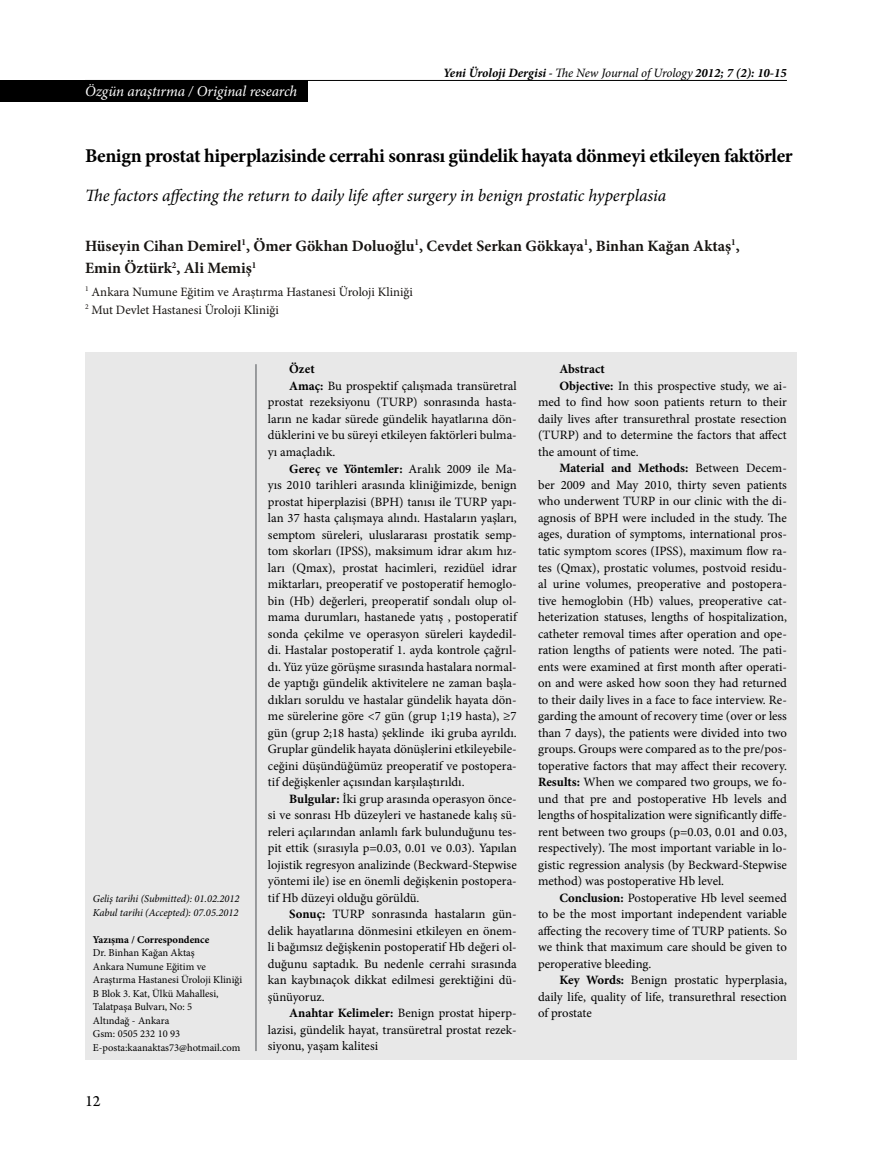
<style>
.page{position:relative;width:872px;height:1170px;background:#fff}
.page>*{position:absolute;margin:0;border:0;box-sizing:border-box;transform-origin:0 0}
.t1{font:700 19.5px "Minion Pro";letter-spacing:-.02em;color:#000}
.t2{font:italic 17.25px "Minion Pro";letter-spacing:-.01em;color:#000}
.t3{font:16.5px "Arno Pro";color:#000}
.t4{font:700 15.75px/22.5px "Minion Pro";color:#181512}
.t5{font:italic 15px "Minion Pro";letter-spacing:-.01em;color:#fff}
.t6{font:12.75px "Minion Pro";color:#000}
.t7{font:12.75px/18px "Minion Pro";color:#181512}
.t8{font:700 12.75px "Minion Pro";color:#000}
.t9{font:italic 700 12.75px "Minion Pro";color:#000}
.t10{font:10.5px/13.5px "Minion Pro";color:#000}
.t11{font:italic 10.5px/13.5px "Minion Pro";letter-spacing:-.005em;color:#000}
.t12{font:700 10.5px "Minion Pro";color:#000}
.s1{font-stretch:condensed}
.s2{font-weight:400}
.s3{font-weight:700}
</style>
<div class="page">
<hr style="left:85px;top:80px;width:702px;height:1px;background:#000">
<div style="left:85px;top:352px;width:712px;height:707px;background:#e8e8e8"></div>
<div style="left:0;top:80px;width:308px;height:21px;background:#000"></div>
<hr style="left:255px;top:364px;width:2px;height:686px;background:#808285">
<p class="t5" style="left:85px;top:81px;width:214px">Özgün araştırma / Original research</p>
<p class="t9" style="left:443px;top:63px;width:345px">Yeni Üroloji Dergisi <span class="s1">-</span> <span class="s2">The New Journal of Urology</span> 2012; 7 (2): 10-15</p>
<h1 class="t1" style="left:85px;top:142px;width:709px">Benign prostat hiperplazisinde cerrahi sonrası gündelik hayata dönmeyi etkileyen faktörler</h1>
<h2 class="t2" style="left:85px;top:183px;width:582px">The factors affecting the return to daily life after surgery in benign prostatic hyperplasia</h2>
<p class="t4" style="left:85px;top:234px;width:656px">Hüseyin Cihan Demirel<sup>1</sup>, Ömer Gökhan Doluoğlu<sup>1</sup>, Cevdet Serkan Gökkaya<sup>1</sup>, Binhan Kağan Aktaş<sup>1</sup>,<br>Emin Öztürk<sup>2</sup>, Ali Memiş<sup>1</sup></p>
<p class="t7" style="left:85px;top:283px;width:329px"><sup>1</sup> Ankara Numune Eğitim ve Araştırma Hastanesi Üroloji Kliniği<br><sup>2</sup> Mut Devlet Hastanesi Üroloji Kliniği</p>
<p class="t11" style="left:93px;top:892px;width:148px">Geliş tarihi (Submitted): 01.02.2012<br>Kabul tarihi (Accepted): 07.05.2012</p>
<p class="t12" style="left:93px;top:931px;width:118px">Yazışma / Correspondence</p>
<p class="t10" style="left:93px;top:946px;width:151px">Dr. Binhan Kağan Aktaş<br>Ankara Numune Eğitim ve<br>Araştırma Hastanesi Üroloji Kliniği<br>B Blok 3. Kat, Ülkü Mahallesi,<br>Talatpaşa Bulvarı, No: 5<br>Altındağ - Ankara<br>Gsm: 0505 232 10 93<br>E-posta:kaanaktas73@hotmail.com</p>
<p class="t3" style="left:85px;top:1091px;width:17px">12</p>
<p class="t8" style="left:289px;top:360px;width:27px">Özet</p>
<p class="t6" style="left:289px;top:377px;width:229px"><span class="s3">Amaç:</span> Bu prospektif çalışmada transüretral</p>
<p class="t6" style="left:268px;top:394px;width:250px">prostat rezeksiyonu (TURP) sonrasında hasta-</p>
<p class="t6" style="left:268px;top:410px;width:250px">ların ne kadar sürede gündelik hayatlarına dön-</p>
<p class="t6" style="left:268px;top:427px;width:250px">düklerini ve bu süreyi etkileyen faktörleri bulma-</p>
<p class="t6" style="left:268px;top:443px;width:69px">yı amaçladık.</p>
<p class="t8" style="left:289px;top:459px;width:229px">Gereç ve Yöntemler: <span class="s2">Aralık 2009 ile Ma-</span></p>
<p class="t6" style="left:268px;top:476px;width:250px">yıs 2010 tarihleri arasında kliniğimizde, benign</p>
<p class="t6" style="left:268px;top:493px;width:250px">prostat hiperplazisi (BPH) tanısı ile TURP yapı-</p>
<p class="t6" style="left:268px;top:509px;width:250px">lan 37 hasta çalışmaya alındı. Hastaların yaşları,</p>
<p class="t6" style="left:268px;top:526px;width:250px">semptom süreleri, uluslararası prostatik semp-</p>
<p class="t6" style="left:268px;top:542px;width:250px">tom skorları (IPSS), maksimum idrar akım hız-</p>
<p class="t6" style="left:268px;top:559px;width:250px">ları (Qmax), prostat hacimleri, rezidüel idrar</p>
<p class="t6" style="left:268px;top:575px;width:250px">miktarları, preoperatif ve postoperatif hemoglo-</p>
<p class="t6" style="left:268px;top:592px;width:250px">bin (Hb) değerleri, preoperatif sondalı olup ol-</p>
<p class="t6" style="left:268px;top:608px;width:250px">mama durumları, hastanede yatış , postoperatif</p>
<p class="t6" style="left:268px;top:625px;width:250px">sonda çekilme ve operasyon süreleri kaydedil-</p>
<p class="t6" style="left:268px;top:641px;width:250px">di. Hastalar postoperatif 1. ayda kontrole çağrıl-</p>
<p class="t6" style="left:268px;top:658px;width:250px">dı. Yüz yüze görüşme sırasında hastalara normal-</p>
<p class="t6" style="left:268px;top:674px;width:250px">de yaptığı gündelik aktivitelere ne zaman başla-</p>
<p class="t6" style="left:268px;top:691px;width:250px">dıkları soruldu ve hastalar gündelik hayata dön-</p>
<p class="t6" style="left:268px;top:707px;width:250px">me sürelerine göre &lt;7 gün (grup 1;19 hasta), ≥7</p>
<p class="t6" style="left:268px;top:724px;width:250px">gün (grup 2;18 hasta) şeklinde iki gruba ayrıldı.</p>
<p class="t6" style="left:268px;top:740px;width:250px">Gruplar gündelik hayata dönüşlerini etkileyebile-</p>
<p class="t6" style="left:268px;top:757px;width:250px">ceğini düşündüğümüz preoperatif ve postopera-</p>
<p class="t6" style="left:268px;top:773px;width:198px">tif değişkenler açısından karşılaştırıldı.</p>
<p class="t6" style="left:289px;top:790px;width:229px"><span class="s3">Bulgular:</span> İki grup arasında operasyon önce-</p>
<p class="t6" style="left:268px;top:806px;width:250px">si ve sonrası Hb düzeyleri ve hastanede kalış sü-</p>
<p class="t6" style="left:268px;top:823px;width:250px">releri açılarından anlamlı fark bulunduğunu tes-</p>
<p class="t6" style="left:268px;top:839px;width:250px">pit ettik (sırasıyla p=0.03, 0.01 ve 0.03). Yapılan</p>
<p class="t6" style="left:268px;top:856px;width:250px">lojistik regresyon analizinde (Beckward-Stepwise</p>
<p class="t6" style="left:268px;top:872px;width:250px">yöntemi ile) ise en önemli değişkenin postopera-</p>
<p class="t6" style="left:268px;top:889px;width:153px">tif Hb düzeyi olduğu görüldü.</p>
<p class="t6" style="left:289px;top:905px;width:229px"><span class="s3">Sonuç:</span> TURP sonrasında hastaların gün-</p>
<p class="t6" style="left:268px;top:922px;width:250px">delik hayatlarına dönmesini etkileyen en önem-</p>
<p class="t6" style="left:268px;top:938px;width:250px">li bağımsız değişkenin postoperatif Hb değeri ol-</p>
<p class="t6" style="left:268px;top:955px;width:250px">duğunu saptadık. Bu nedenle cerrahi sırasında</p>
<p class="t6" style="left:268px;top:971px;width:250px">kan kaybınaçok dikkat edilmesi gerektiğini dü-</p>
<p class="t6" style="left:268px;top:988px;width:58px">şünüyoruz.</p>
<p class="t6" style="left:289px;top:1004px;width:229px"><span class="s3">Anahtar Kelimeler:</span> Benign prostat hiperp-</p>
<p class="t6" style="left:268px;top:1021px;width:250px">lazisi, gündelik hayat, transüretral prostat rezek-</p>
<p class="t6" style="left:268px;top:1037px;width:112px">siyonu, yaşam kalitesi</p>
<p class="t8" style="left:559px;top:360px;width:47px">Abstract</p>
<p class="t6" style="left:559px;top:377px;width:229px"><span class="s3">Objective:</span> In this prospective study, we ai-</p>
<p class="t6" style="left:538px;top:394px;width:250px">med to find how soon patients return to their</p>
<p class="t6" style="left:538px;top:410px;width:250px">daily lives after transurethral prostate resection</p>
<p class="t6" style="left:538px;top:427px;width:250px">(TURP) and to determine the factors that affect</p>
<p class="t6" style="left:538px;top:443px;width:102px">the amount of time.</p>
<p class="t8" style="left:559px;top:459px;width:229px">Material and Methods: <span class="s2">Between Decem-</span></p>
<p class="t6" style="left:538px;top:476px;width:250px">ber 2009 and May 2010, thirty seven patients</p>
<p class="t6" style="left:538px;top:493px;width:250px">who underwent TURP in our clinic with the di-</p>
<p class="t6" style="left:538px;top:509px;width:250px">agnosis of BPH were included in the study. The</p>
<p class="t6" style="left:538px;top:526px;width:250px">ages, duration of symptoms, international pros-</p>
<p class="t6" style="left:538px;top:542px;width:250px">tatic symptom scores (IPSS), maximum flow ra-</p>
<p class="t6" style="left:538px;top:559px;width:250px">tes (Qmax), prostatic volumes, postvoid residu-</p>
<p class="t6" style="left:538px;top:575px;width:250px">al urine volumes, preoperative and postopera-</p>
<p class="t6" style="left:538px;top:592px;width:250px">tive hemoglobin (Hb) values, preoperative cat-</p>
<p class="t6" style="left:538px;top:608px;width:250px">heterization statuses, lengths of hospitalization,</p>
<p class="t6" style="left:538px;top:625px;width:250px">catheter removal times after operation and ope-</p>
<p class="t6" style="left:538px;top:641px;width:250px">ration lengths of patients were noted. The pati-</p>
<p class="t6" style="left:538px;top:658px;width:250px">ents were examined at first month after operati-</p>
<p class="t6" style="left:538px;top:674px;width:250px">on and were asked how soon they had returned</p>
<p class="t6" style="left:538px;top:691px;width:250px">to their daily lives in a face to face interview. Re-</p>
<p class="t6" style="left:538px;top:707px;width:250px">garding the amount of recovery time (over or less</p>
<p class="t6" style="left:538px;top:724px;width:250px">than 7 days), the patients were divided into two</p>
<p class="t6" style="left:538px;top:740px;width:250px">groups. Groups were compared as to the pre/pos-</p>
<p class="t6" style="left:538px;top:757px;width:250px">toperative factors that may affect their recovery.</p>
<p class="t6" style="left:538px;top:773px;width:250px"><span class="s3">Results:</span> When we compared two groups, we fo-</p>
<p class="t6" style="left:538px;top:790px;width:250px">und that pre and postoperative Hb levels and</p>
<p class="t6" style="left:538px;top:806px;width:250px">lengths of hospitalization were significantly diffe-</p>
<p class="t6" style="left:538px;top:823px;width:250px">rent between two groups (p=0.03, 0.01 and 0.03,</p>
<p class="t6" style="left:538px;top:839px;width:250px">respectively). The most important variable in lo-</p>
<p class="t6" style="left:538px;top:856px;width:250px">gistic regression analysis (by Beckward-Stepwise</p>
<p class="t6" style="left:538px;top:872px;width:187px">method) was postoperative Hb level.</p>
<p class="t6" style="left:559px;top:889px;width:229px"><span class="s3">Conclusion:</span> Postoperative Hb level seemed</p>
<p class="t6" style="left:538px;top:905px;width:250px">to be the most important independent variable</p>
<p class="t6" style="left:538px;top:922px;width:250px">affecting the recovery time of TURP patients. So</p>
<p class="t6" style="left:538px;top:938px;width:250px">we think that maximum care should be given to</p>
<p class="t6" style="left:538px;top:955px;width:115px">peroperative bleeding.</p>
<p class="t6" style="left:559px;top:971px;width:229px"><span class="s3">Key Words:</span> Benign prostatic hyperplasia,</p>
<p class="t6" style="left:538px;top:988px;width:250px">daily life, quality of life, transurethral resection</p>
<p class="t6" style="left:538px;top:1004px;width:55px">of prostate</p>
</div>
